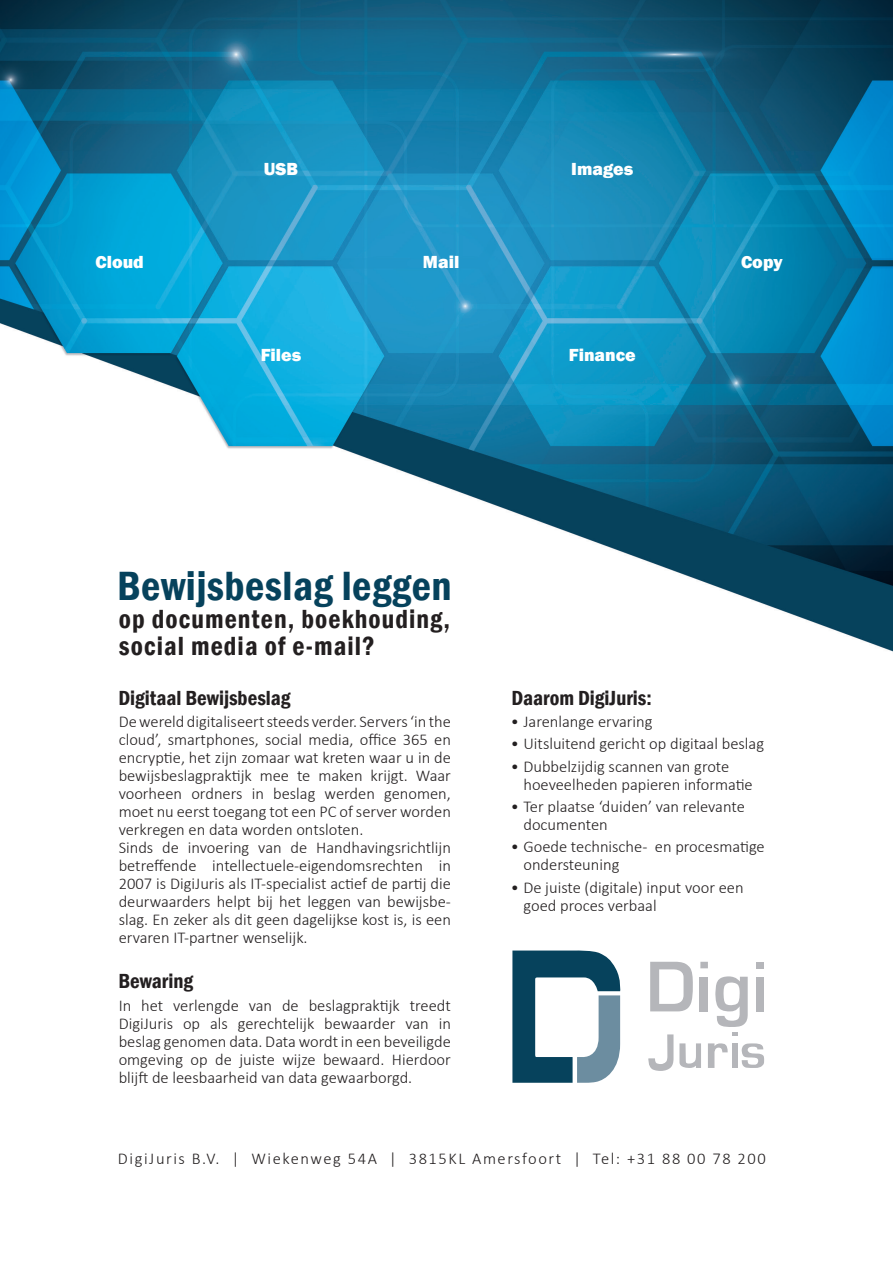
<style>
.page{position:relative;width:893px;height:1263px;background:#fff}
.page>*{position:absolute;margin:0;border:0;box-sizing:border-box;transform-origin:0 0}
.t1{font:600 condensed 42px "Franklin Gothic";letter-spacing:.01em;color:#06425c}
.t2{font:600 condensed 27px/27px "Franklin Gothic";letter-spacing:.04em;color:#231f20}
.t3{font:600 condensed 21px "Franklin Gothic";color:#231f20}
.t4{font:800 18px "Franklin Gothic";color:#fff}
.t5{font:300 16.5px/18px "Calibri";color:#231f20}
.t6{font:300 16.5px "Calibri";letter-spacing:.095em;color:#231f20}
</style>
<div class="page">
<img style="left:0;top:0;width:893px;height:652px">
<svg style="left:512px;top:950px;width:109px;height:133px"></svg>
<svg style="left:650px;top:962px;width:43px;height:49px"></svg>
<div style="left:700px;top:977px;width:8px;height:34px;background:#b5b6ba"></div>
<div style="left:700px;top:962px;width:8px;height:6px;background:#b5b6ba"></div>
<div style="left:756px;top:977px;width:8px;height:34px;background:#b5b6ba"></div>
<div style="left:756px;top:962px;width:8px;height:6px;background:#b5b6ba"></div>
<svg style="left:648px;top:1034px;width:25px;height:37px"></svg>
<svg style="left:679px;top:1043px;width:22px;height:25px"></svg>
<svg style="left:708px;top:1043px;width:20px;height:25px"></svg>
<div style="left:731px;top:1043px;width:6px;height:25px;background:#b5b6ba"></div>
<svg style="left:715px;top:976px;width:33px;height:60px"></svg>
<svg style="left:741px;top:1043px;width:23px;height:25px"></svg>
<p class="t4" style="left:264px;top:157px;width:36px">USB</p>
<p class="t4" style="left:95px;top:250px;width:50px">Cloud</p>
<p class="t4" style="left:423px;top:250px;width:38px">Mail</p>
<p class="t4" style="left:261px;top:343px;width:42px">Files</p>
<h1 class="t1" style="left:117px;top:558px;width:336px">Bewijsbeslag leggen</h1>
<h2 class="t2" style="left:119px;top:605px;width:333px">op documenten, boekhouding, social media of e-mail?</h2>
<p class="t4" style="left:571px;top:157px;width:64px">Images</p>
<p class="t4" style="left:569px;top:343px;width:68px">Finance</p>
<p class="t3" style="left:118px;top:684px;width:174px">Digitaal Bewijsbeslag</p>
<p class="t3" style="left:511px;top:684px;width:142px">Daarom DigiJuris:</p>
<p class="t4" style="left:741px;top:250px;width:43px">Copy</p>
<p class="t5" style="left:119px;top:713px;width:334px">De wereld digitaliseert steeds verder. Servers ‘in the cloud’, smartphones, social media, office 365 en encryptie, het zijn zomaar wat kreten waar u in de bewijsbeslagpraktijk mee te maken krijgt. Waar voorheen ordners in beslag werden genomen, moet nu eerst toegang tot een PC of server worden verkregen en data worden ontsloten.<br>Sinds de invoering van de Handhavingsrichtlijn betreffende intellectuele-eigendomsrechten in 2007 is DigiJuris als IT-specialist actief de partij die deurwaarders helpt bij het leggen van bewijsbe&shy;slag. En zeker als dit geen dagelijkse kost is, is een ervaren IT-partner wenselijk.</p>
<p class="t3" style="left:118px;top:967px;width:76px">Bewaring</p>
<p class="t5" style="left:119px;top:996px;width:334px;text-align:justify">In het verlengde van de beslagpraktijk treedt DigiJuris op als gerechtelijk bewaarder van in beslag genomen data. Data wordt in een beveiligde omgeving op de juiste wijze bewaard. Hierdoor blijft de leesbaarheid van data gewaarborgd.</p>
<p class="t5" style="left:511px;top:712px;width:143px">• Jarenlange ervaring</p>
<p class="t5" style="left:511px;top:735px;width:255px">• Uitsluitend gericht op digitaal beslag</p>
<p class="t5" style="left:523px;top:757px;width:231px;text-indent:-13px">• Dubbelzijdig scannen van grote hoeveelheden papieren informatie</p>
<p class="t5" style="left:523px;top:797px;width:223px;text-indent:-13px">• Ter plaatse ‘duiden’ van relevante documenten</p>
<p class="t5" style="left:523px;top:838px;width:243px;text-indent:-13px">• Goede technische- en procesmatige ondersteuning</p>
<p class="t5" style="left:523px;top:878px;width:222px;text-indent:-13px">• De juiste (digitale) input voor een goed proces verbaal</p>
<p class="t6" style="left:118px;top:1148px;width:649px">DigiJuris B.V. | Wiekenweg 54A | 3815KL Amersfoort | Tel: +31 88 00 78 200</p>
</div>
